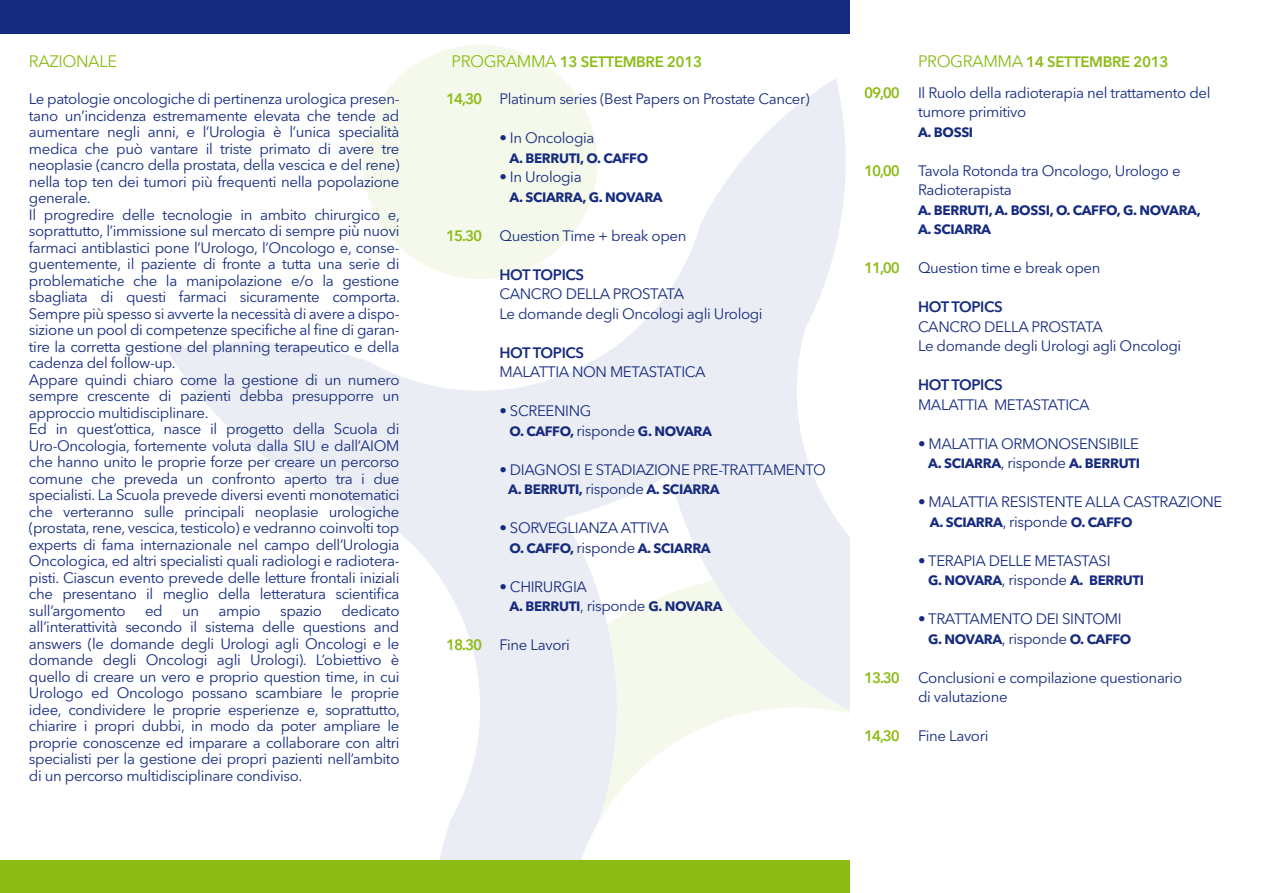
<style>
.page{position:relative;width:1263px;height:893px;background:#fff}
.page>*{position:absolute;margin:0;border:0;box-sizing:border-box;transform-origin:0 0}
.t1{font:16.5px "Avenir Next LT Pro";letter-spacing:-.025em;color:#8cbb15}
.t2{font:15px/16.5px "Avenir Next LT Pro";letter-spacing:-.025em;color:#162b7f}
.t3{font:600 15px "Avenir Next LT Pro";letter-spacing:-.025em;color:#8cbb15}
.t4{font:600 15px "Avenir Next LT Pro";letter-spacing:-.025em;color:#162b7f}
.t5{font:700 13.5px/19.5px "Avenir Next LT Pro";letter-spacing:-.025em;color:#162b7f}
.s1{font-weight:400;font-size:16.5px}
.s2{font-weight:400;font-size:15px}
</style>
<div class="page">
<svg style="left:399px;top:45px;width:162px;height:33px;fill:#f5f9eb"></svg>
<svg style="left:168px;top:78px;width:681px;height:783px"></svg>
<div style="left:0;top:0;width:850px;height:34px;background:#162b7f"></div>
<div style="left:0;top:861px;width:849px;height:32px;background:#8cbb15"></div>
<p class="t1" style="left:29px;top:52px;width:90px">RAZIONALE</p>
<p class="t3" style="left:452px;top:53px;width:252px"><span class="s1">PROGRAMMA</span> 13 SETTEMBRE 2013</p>
<p class="t3" style="left:918px;top:53px;width:252px"><span class="s1">PROGRAMMA</span> 14 SETTEMBRE 2013</p>
<p class="t2" style="left:29px;top:91px;width:372px">Le patologie oncologiche di pertinenza urologica presen&shy;tano un’incidenza estremamente elevata che tende ad aumentare negli anni, e l’Urologia è l’unica specialità medica che può vantare il triste primato di avere tre neoplasie (cancro della prostata, della vescica e del rene) nella top ten dei tumori più frequenti nella popolazione generale.<br>Il progredire delle tecnologie in ambito chirurgico e, soprattutto, l’immissione sul mercato di sempre più nuovi farmaci antiblastici pone l’Urologo, l’Oncologo e, conse&shy;guentemente, il paziente di fronte a tutta una serie di problematiche che la manipolazione e/o la gestione sbagliata di questi farmaci sicuramente comporta.<br>Sempre più spesso si avverte la necessità di avere a dispo&shy;sizione un pool di competenze specifiche al fine di garan&shy;tire la corretta gestione del planning terapeutico e della cadenza del follow-up.<br>Appare quindi chiaro come la gestione di un numero sempre crescente di pazienti debba presupporre un approccio multidisciplinare.<br>Ed in quest’ottica, nasce il progetto della Scuola di Uro-Oncologia, fortemente voluta dalla SIU e dall’AIOM che hanno unito le proprie forze per creare un percorso comune che preveda un confronto aperto tra i due specialisti. La Scuola prevede diversi eventi monotematici che verteranno sulle principali neoplasie urologiche (prostata, rene, vescica, testicolo) e vedranno coinvolti top experts di fama internazionale nel campo dell’Urologia Oncologica, ed altri specialisti quali radiologi e radiotera&shy;pisti. Ciascun evento prevede delle letture frontali iniziali che presentano il meglio della letteratura scientifica sull’argomento</p>
<p class="t2" style="left:918px;top:83px;width:294px;line-height:19.5px">Il Ruolo della radioterapia nel trattamento del tumore primitivo</p>
<p class="t5" style="left:918px;top:122px;width:57px">A. BOSSI</p>
<p class="t2" style="left:918px;top:161px;width:264px;line-height:19.5px">Tavola Rotonda tra Oncologo, Urologo e<br>Radioterapista</p>
<p class="t5" style="left:918px;top:200px;width:284px">A. BERRUTI, A. BOSSI, O. CAFFO, G. NOVARA,<br>A. SCIARRA</p>
<p class="t2" style="left:918px;top:260px;width:184px">Question time e break open</p>
<p class="t4" style="left:918px;top:298px;width:86px">HOT TOPICS</p>
<p class="t2" style="left:918px;top:317px;width:265px;line-height:19.5px">CANCRO DELLA PROSTATA<br>Le domande degli Urologi agli Oncologi</p>
<p class="t4" style="left:918px;top:376px;width:86px">HOT TOPICS</p>
<p class="t2" style="left:918px;top:396px;width:173px">MALATTIA METASTATICA</p>
<p class="t2" style="left:918px;top:435px;width:223px">• MALATTIA ORMONOSENSIBILE</p>
<p class="t5" style="left:928px;top:454px;width:213px">A. SCIARRA<span class="s2">, risponde</span> A. BERRUTI</p>
<p class="t2" style="left:918px;top:494px;width:306px">• MALATTIA RESISTENTE ALLA CASTRAZIONE</p>
<p class="t5" style="left:930px;top:512px;width:204px">A. SCIARRA<span class="s2">, risponde</span> O. CAFFO</p>
<p class="t2" style="left:918px;top:552px;width:194px">• TERAPIA DELLE METASTASI</p>
<p class="t5" style="left:928px;top:571px;width:217px">G. NOVARA<span class="s2">, risponde</span> A. BERRUTI</p>
<p class="t2" style="left:918px;top:611px;width:205px">• TRATTAMENTO DEI SINTOMI</p>
<p class="t5" style="left:928px;top:629px;width:205px">G. NOVARA<span class="s2">, risponde</span> O. CAFFO</p>
<p class="t2" style="left:918px;top:668px;width:266px;line-height:19.5px">Conclusioni e compilazione questionario di valutazione</p>
<p class="t2" style="left:918px;top:728px;width:72px">Fine Lavori</p>
<p class="t3" style="left:864px;top:83px;width:37px">09,00</p>
<p class="t2" style="left:499px;top:91px;width:312px">Platinum series (Best Papers on Prostate Cancer)</p>
<p class="t2" style="left:499px;top:130px;width:97px">• In Oncologia</p>
<p class="t5" style="left:510px;top:148px;width:140px">A. BERRUTI, O. CAFFO</p>
<p class="t2" style="left:499px;top:169px;width:84px">• In Urologia</p>
<p class="t5" style="left:510px;top:187px;width:155px">A. SCIARRA, G. NOVARA</p>
<p class="t2" style="left:499px;top:227px;width:189px">Question Time + break open</p>
<p class="t4" style="left:499px;top:265px;width:86px">HOT TOPICS</p>
<p class="t2" style="left:499px;top:284px;width:265px;line-height:19.5px">CANCRO DELLA PROSTATA<br>Le domande degli Oncologi agli Urologi</p>
<p class="t4" style="left:499px;top:343px;width:86px">HOT TOPICS</p>
<p class="t2" style="left:499px;top:364px;width:208px">MALATTIA NON METASTATICA</p>
<p class="t2" style="left:499px;top:403px;width:94px">• SCREENING</p>
<p class="t5" style="left:510px;top:421px;width:204px">O. CAFFO, <span class="s2">risponde</span> G. NOVARA</p>
<p class="t2" style="left:499px;top:461px;width:328px">• DIAGNOSI E STADIAZIONE PRE-TRATTAMENTO</p>
<p class="t5" style="left:508px;top:480px;width:213px">A. BERRUTI, <span class="s2">risponde</span> A. SCIARRA</p>
<p class="t2" style="left:499px;top:520px;width:171px">• SORVEGLIANZA ATTIVA</p>
<p class="t5" style="left:510px;top:538px;width:203px">O. CAFFO, <span class="s2">risponde</span> A. SCIARRA</p>
<p class="t2" style="left:499px;top:578px;width:89px">• CHIRURGIA</p>
<p class="t5" style="left:510px;top:597px;width:214px">A. BERRUTI<span class="s2">, risponde</span> G. NOVARA</p>
<p class="t2" style="left:499px;top:637px;width:72px">Fine Lavori</p>
<p class="t3" style="left:446px;top:90px;width:37px">14,30</p>
<p class="t3" style="left:864px;top:161px;width:37px">10,00</p>
<p class="t3" style="left:446px;top:226px;width:37px">15.30</p>
<p class="t3" style="left:864px;top:259px;width:37px">11,00</p>
<p class="t2" style="left:29px;top:602px;width:372px;text-align:justify;text-indent:312px">dedicato all’interattività secondo il sistema delle questions and answers (le domande degli Urologi agli Oncologi e le domande degli Oncologi agli Urologi). L’obiettivo è quello di creare un vero e proprio question time, in cui Urologo ed Oncologo possano scambiare le proprie idee, condividere le proprie esperienze e, soprattutto, chiarire i propri dubbi, in modo da poter ampliare le proprie conoscenze ed imparare a collaborare con altri specialisti per la gestione dei propri pazienti nell’ambito di un percorso multidisciplinare condiviso.</p>
<p class="t2" style="left:145px;top:602px;width:19px">ed</p>
<p class="t2" style="left:182px;top:602px;width:19px">un</p>
<p class="t2" style="left:219px;top:602px;width:44px">ampio</p>
<p class="t2" style="left:280px;top:602px;width:43px">spazio</p>
<p class="t3" style="left:446px;top:636px;width:37px">18.30</p>
<p class="t3" style="left:864px;top:668px;width:37px">13.30</p>
<p class="t3" style="left:864px;top:727px;width:37px">14,30</p>
</div>
